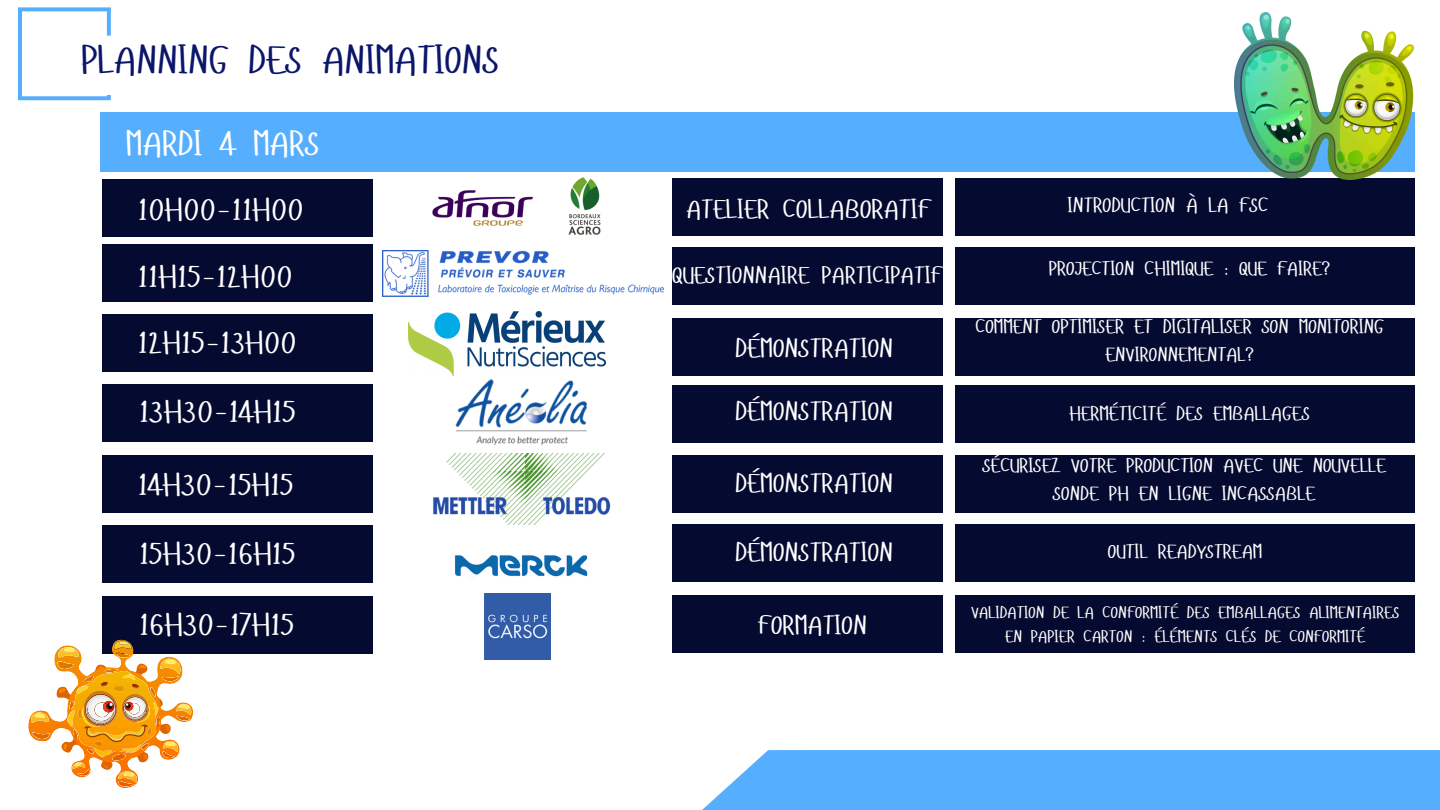
<style>
.page{position:relative;width:1440px;height:810px;background:#fff}
.page>*{position:absolute;margin:0;border:0;box-sizing:border-box;transform-origin:0 0}
.t1{font:40px "Hangyaboly";color:#0b166b}
.t2{font:35px "Hangyaboly";color:#fff}
.t3{font:32px "Hangyaboly";color:#fff}
.t4{font:27px "Hangyaboly";color:#fff}
.t5{font:24px "Hangyaboly";color:#fff}
.t6{font:21px "Hangyaboly";color:#fff}
.t7{font:20px/27.8px "Hangyaboly";color:#fff;text-align:center}
.t8{font:17px/23.2px "Hangyaboly";color:#fff;text-align:center}
</style>
<div class="page">
<svg style="left:18px;top:7px;width:93px;height:93px"></svg>
<div style="left:702px;top:750px;width:738px;height:60px;background:#56aeff"></div>
<div style="left:102px;top:179px;width:271px;height:58px;background:#050a30"></div>
<div style="left:955px;top:179px;width:460px;height:57px;background:#050a30"></div>
<div style="left:101px;top:112px;width:1314px;height:60px;background:#56aeff"></div>
<div style="left:672px;top:179px;width:271px;height:57px;background:#050a30"></div>
<div style="left:102px;top:244px;width:271px;height:58px;background:#050a30"></div>
<div style="left:672px;top:248px;width:271px;height:57px;background:#050a30"></div>
<div style="left:955px;top:248px;width:460px;height:57px;background:#050a30"></div>
<div style="left:102px;top:314px;width:271px;height:58px;background:#050a30"></div>
<div style="left:672px;top:318px;width:271px;height:58px;background:#050a30"></div>
<div style="left:955px;top:318px;width:460px;height:58px;background:#050a30"></div>
<div style="left:102px;top:384px;width:271px;height:57px;background:#050a30"></div>
<div style="left:672px;top:386px;width:271px;height:57px;background:#050a30"></div>
<div style="left:955px;top:386px;width:460px;height:57px;background:#050a30"></div>
<div style="left:102px;top:455px;width:271px;height:58px;background:#050a30"></div>
<div style="left:672px;top:455px;width:271px;height:57px;background:#050a30"></div>
<div style="left:955px;top:455px;width:460px;height:57px;background:#050a30"></div>
<div style="left:102px;top:525px;width:271px;height:58px;background:#050a30"></div>
<div style="left:672px;top:524px;width:271px;height:57px;background:#050a30"></div>
<div style="left:955px;top:525px;width:460px;height:57px;background:#050a30"></div>
<div style="left:102px;top:596px;width:271px;height:58px;background:#050a30"></div>
<div style="left:672px;top:595px;width:271px;height:57px;background:#050a30"></div>
<div style="left:955px;top:596px;width:460px;height:57px;background:#050a30"></div>
<img style="left:1234px;top:13px;width:179px;height:166px">
<svg style="left:28px;top:640px;width:165px;height:148px"></svg>
<img style="left:432px;top:190px;width:102px;height:36px">
<img style="left:568px;top:177px;width:33px;height:58px">
<img style="left:382px;top:250px;width:281px;height:47px">
<img style="left:409px;top:312px;width:196px;height:59px">
<img style="left:449px;top:371px;width:151px;height:83px">
<img style="left:433px;top:454px;width:178px;height:70px">
<img style="left:455px;top:555px;width:133px;height:22px">
<img style="left:484px;top:594px;width:66px;height:66px">
<p class="t1" style="left:81px;top:34px;width:420px">PLANNING DES ANIMATIONS</p>
<p class="t2" style="left:126px;top:121px;width:195px">MARDI 4 MARS</p>
<h5 class="t3" style="left:138px;top:189px;width:167px">10H00-11H00</h5>
<h4 class="t4" style="left:686px;top:192px;width:246px">ATELIER COLLABORATIF</h4>
<h2 class="t6" style="left:1068px;top:191px;width:202px">INTRODUCTION À LA FSC</h2>
<h5 class="t3" style="left:138px;top:256px;width:156px">11H15-12H00</h5>
<h2 class="t5" style="left:672px;top:260px;width:272px">QUESTIONNAIRE PARTICIPATIF</h2>
<h2 class="t7" style="left:1049px;top:254px;width:283px">PROJECTION CHIMIQUE : QUE FAIRE?</h2>
<h2 class="t3" style="left:138px;top:321px;width:160px">12H15-13H00</h2>
<p class="t7" style="left:976px;top:312px;width:410px">COMMENT OPTIMISER ET DIGITALISER SON MONITORING<br>ENVIRONNEMENTAL?</p>
<p class="t7" style="left:1069px;top:398px;width:242px">HERMÉTICITÉ DES EMBALLAGES</p>
<p class="t4" style="left:735px;top:330px;width:160px">DÉMONSTRATION</p>
<h1 class="t4" style="left:735px;top:394px;width:160px">DÉMONSTRATION</h1>
<h2 class="t3" style="left:139px;top:391px;width:158px">13H30-14H15</h2>
<p class="t3" style="left:138px;top:464px;width:157px">14H30-15H15</p>
<h2 class="t4" style="left:735px;top:466px;width:160px">DÉMONSTRATION</h2>
<h2 class="t7" style="left:982px;top:451px;width:405px">SÉCURISEZ VOTRE PRODUCTION AVEC UNE NOUVELLE<br>SONDE PH EN LIGNE INCASSABLE</h2>
<p class="t4" style="left:735px;top:534px;width:160px">DÉMONSTRATION</p>
<p class="t3" style="left:139px;top:533px;width:158px">15H30-16H15</p>
<h5 class="t7" style="left:1108px;top:537px;width:156px">OUTIL READYSTREAM</h5>
<h3 class="t8" style="left:971px;top:601px;width:430px">VALIDATION DE LA CONFORMITÉ DES EMBALLAGES ALIMENTAIRES<br>EN PAPIER CARTON : ÉLÉMENTS CLÉS DE CONFORMITÉ</h3>
<h3 class="t3" style="left:139px;top:603px;width:157px">16H30-17H15</h3>
<p class="t4" style="left:758px;top:607px;width:111px">FORMATION</p>
</div>
